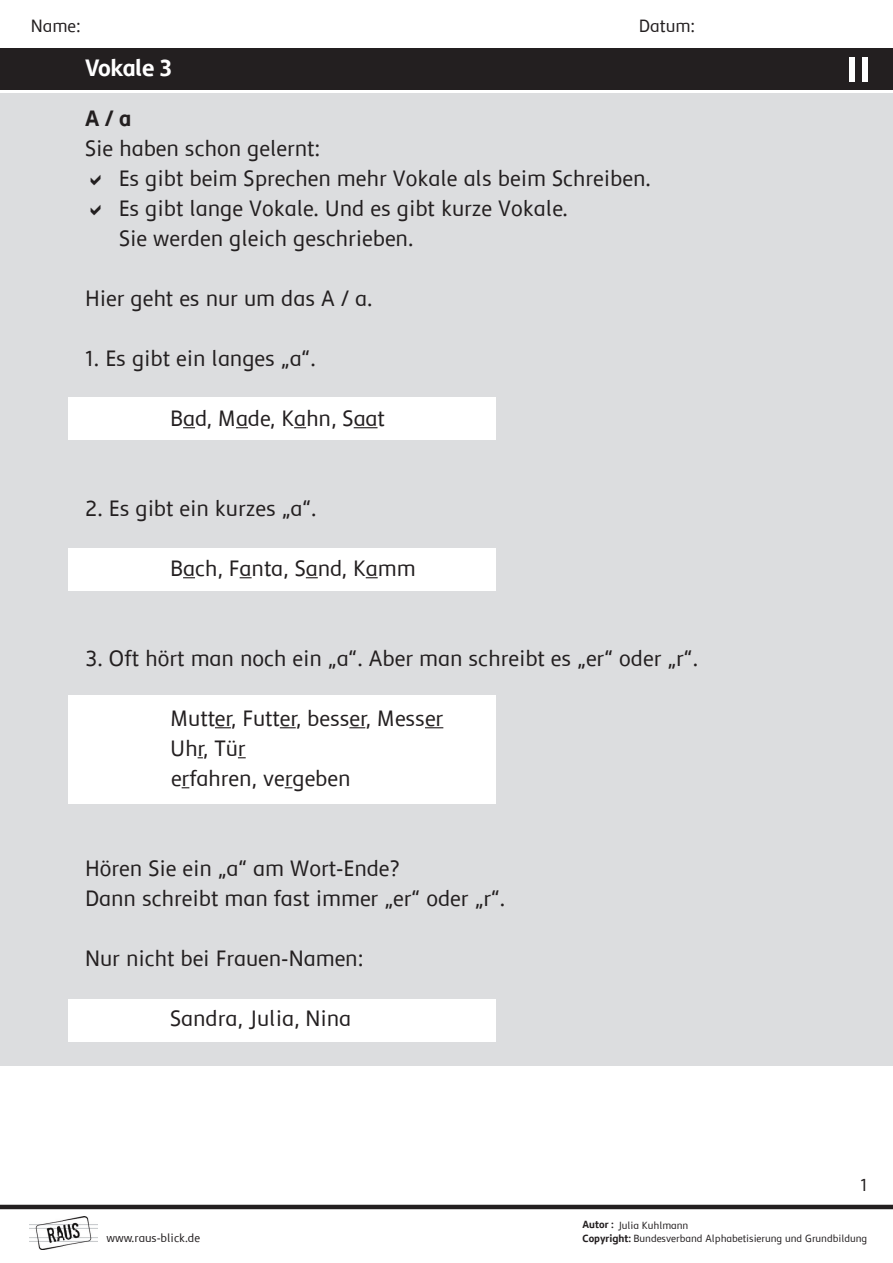
<style>
.page{position:relative;width:893px;height:1263px;background:#fff}
.page>*{position:absolute;margin:0;border:0;box-sizing:border-box;transform-origin:0 0}
.t1{font:700 24px "Semikolon Plus";letter-spacing:-.015em;color:#fff}
.t2{font:22.5px/30px "Semikolon Plus";color:#231f20}
.t3{font:700 22.5px "Semikolon Plus";color:#231f20}
.t4{font:18px "Semikolon Plus";color:#231f20}
.t5{font:12px "Semikolon Plus";color:#231f20}
.t6{font:10.5px "Semikolon Plus";color:#231f20}
.s1{font-weight:700}
</style>
<div class="page">
<img style="left:30px;top:1216px;width:67px;height:33px">
<hr style="left:0;top:1205px;width:893px;height:4px;background:#231f20">
<div style="left:0;top:48px;width:893px;height:41px;background:#231f20"></div>
<div style="left:0;top:93px;width:893px;height:972px;background:#dcdddf"></div>
<div style="left:68px;top:999px;width:427px;height:43px;background:#fff"></div>
<div style="left:68px;top:695px;width:427px;height:109px;background:#fff"></div>
<div style="left:68px;top:549px;width:427px;height:42px;background:#fff"></div>
<div style="left:68px;top:398px;width:427px;height:42px;background:#fff"></div>
<svg style="left:183px;top:427px;width:12px;height:1px"></svg>
<svg style="left:236px;top:427px;width:12px;height:1px"></svg>
<svg style="left:294px;top:427px;width:12px;height:1px"></svg>
<svg style="left:354px;top:427px;width:24px;height:1px"></svg>
<svg style="left:183px;top:577px;width:12px;height:1px"></svg>
<svg style="left:240px;top:577px;width:12px;height:1px"></svg>
<svg style="left:306px;top:577px;width:12px;height:1px"></svg>
<svg style="left:366px;top:577px;width:12px;height:1px"></svg>
<svg style="left:215px;top:727px;width:16px;height:1px"></svg>
<svg style="left:280px;top:727px;width:16px;height:1px"></svg>
<svg style="left:349px;top:727px;width:16px;height:1px"></svg>
<svg style="left:425px;top:727px;width:18px;height:1px"></svg>
<div style="left:862px;top:57px;width:5px;height:25px;background:#fff"></div>
<div style="left:850px;top:57px;width:5px;height:25px;background:#fff"></div>
<p class="t4" style="left:31px;top:16px;width:51px">Name:</p>
<p class="t4" style="left:639px;top:16px;width:57px">Datum:</p>
<p class="t1" style="left:85px;top:55px;width:88px">Vokale 3</p>
<p class="t3" style="left:85px;top:105px;width:48px">A / a</p>
<p class="t2" style="left:119px;top:134px;width:534px;text-indent:-34px">Sie haben schon gelernt:<br>Es gibt beim Sprechen mehr Vokale als beim Schreiben.<br>Es gibt lange Vokale. Und es gibt kurze Vokale.<br>Sie werden gleich geschrieben.</p>
<p class="t2" style="left:85px;top:284px;width:289px">Hier geht es nur um das A / a.</p>
<p class="t2" style="left:85px;top:344px;width:232px">1. Es gibt ein langes „a“.</p>
<p class="t2" style="left:170px;top:404px;width:216px">Bad, Made, Kahn, Saat</p>
<p class="t2" style="left:85px;top:494px;width:233px">2. Es gibt ein kurzes „a“.</p>
<p class="t2" style="left:170px;top:554px;width:247px">Bach, Fanta, Sand, Kamm</p>
<p class="t2" style="left:85px;top:644px;width:615px">3. Oft hört man noch ein „a“. Aber man schreibt es „er“ oder „r“.</p>
<p class="t2" style="left:170px;top:704px;width:275px">Mutter, Futter, besser, Messer<br>Uhr, Tür<br>erfahren, vergeben</p>
<p class="t2" style="left:85px;top:854px;width:422px">Hören Sie ein „a“ am Wort-Ende?<br>Dann schreibt man fast immer „er“ oder „r“.</p>
<p class="t2" style="left:85px;top:944px;width:280px">Nur nicht bei Frauen-Namen:</p>
<p class="t2" style="left:170px;top:1004px;width:183px">Sandra, Julia, Nina</p>
<p class="t6" style="left:583px;top:1219px;width:107px"><span class="s1">Autor :</span> Julia Kuhlmann</p>
<p class="t4" style="left:860px;top:1175px;width:9px">1</p>
<p class="t5" style="left:107px;top:1231px;width:95px">www.raus-blick.de</p>
<p class="t6" style="left:583px;top:1232px;width:286px"><span class="s1">Copyright:</span> Bundesverband Alphabetisierung und Grundbildung</p>
</div>
